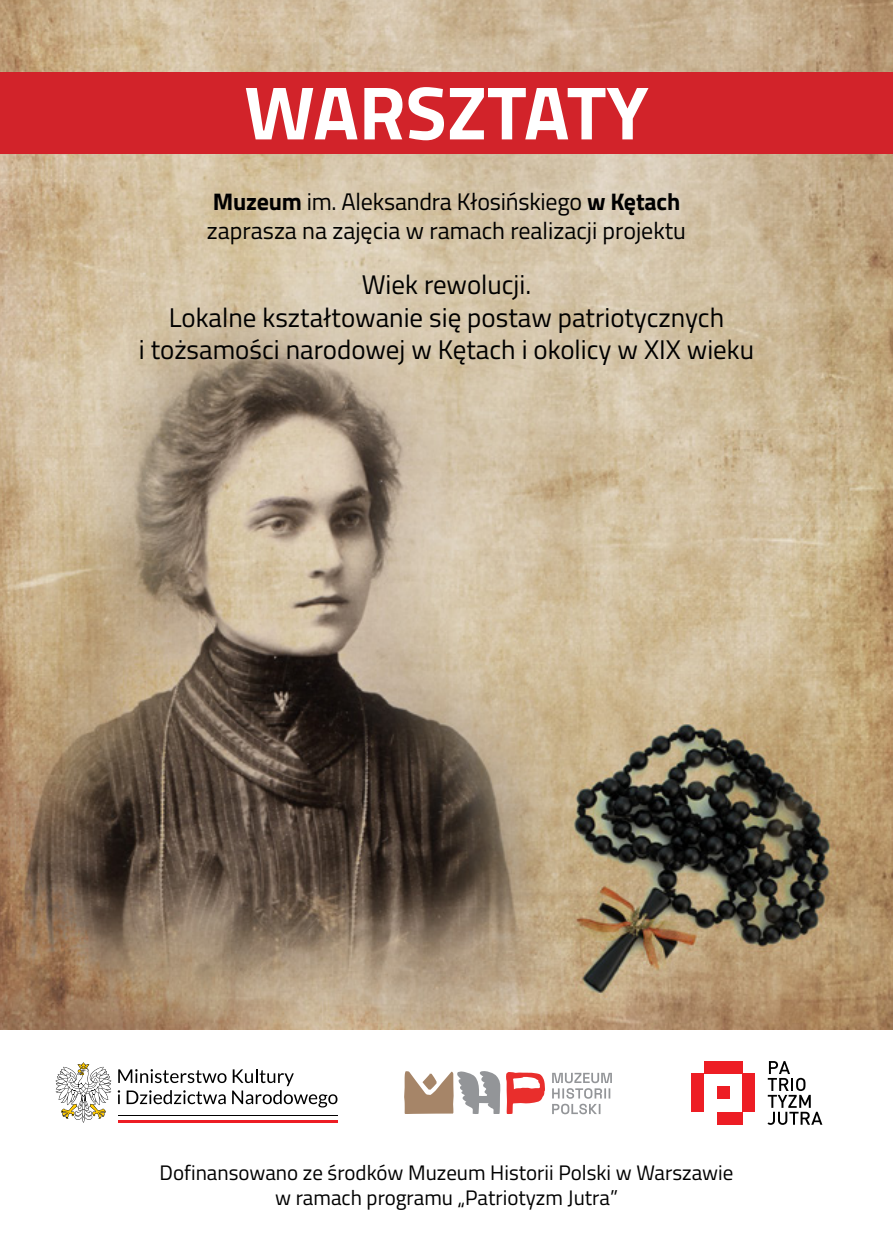
<style>
.page{position:relative;width:893px;height:1259px;background:#fff}
.page>*{position:absolute;margin:0;border:0;box-sizing:border-box;transform-origin:0 0}
.t1{font:700 75.6px "Titillium Web";color:#fff}
.t2{font:27px/32.4px "Titillium Web";color:#000;text-align:center}
.t3{font:24px/28.8px "Titillium Web";color:#000}
.t4{font:21px/25.2px "Titillium Web";color:#000;text-align:center}
.s1{font-weight:700}
</style>
<div class="page">
<img style="left:0;top:0;width:893px;height:1029px">
<div style="left:0;top:72px;width:893px;height:82px;background:#d2232a"></div>
<hr style="left:118px;top:1119px;width:220px;height:3px;background:#ed1d24">
<hr style="left:118px;top:1115px;width:220px;height:1px;background:#000">
<svg style="left:118px;top:1069px;width:219px;height:38px"></svg>
<svg style="left:55px;top:1062px;width:56px;height:61px"></svg>
<svg style="left:552px;top:1072px;width:60px;height:42px"></svg>
<svg style="left:404px;top:1071px;width:141px;height:43px"></svg>
<div style="left:704px;top:1061px;width:38px;height:12px;background:#ed1d24"></div>
<div style="left:691px;top:1073px;width:13px;height:39px;background:#ed1d24"></div>
<div style="left:742px;top:1073px;width:13px;height:39px;background:#ed1d24"></div>
<div style="left:717px;top:1086px;width:12px;height:13px;background:#ed1d24"></div>
<div style="left:717px;top:1112px;width:25px;height:12px;background:#ed1d24"></div>
<svg style="left:767px;top:1061px;width:55px;height:64px"></svg>
<h1 class="t1" style="left:244px;top:55px;width:406px">WARSZTATY</h1>
<p class="t3" style="left:207px;top:186px;width:481px"><span class="s1">Muzeum</span> im. Aleksandra Kłosińskiego <span class="s1">w Kętach </span>zaprasza na zajęcia w ramach realizacji projektu</p>
<p class="t2" style="left:139px;top:267px;width:617px">Wiek rewolucji.<br>Lokalne kształtowanie się postaw patriotycznych<br>i tożsamości narodowej w Kętach i okolicy w XIX wieku</p>
<p class="t4" style="left:159px;top:1158px;width:575px">Dofinansowano ze środków Muzeum Historii Polski w Warszawie w ramach programu „Patriotyzm Jutra”</p>
</div>
